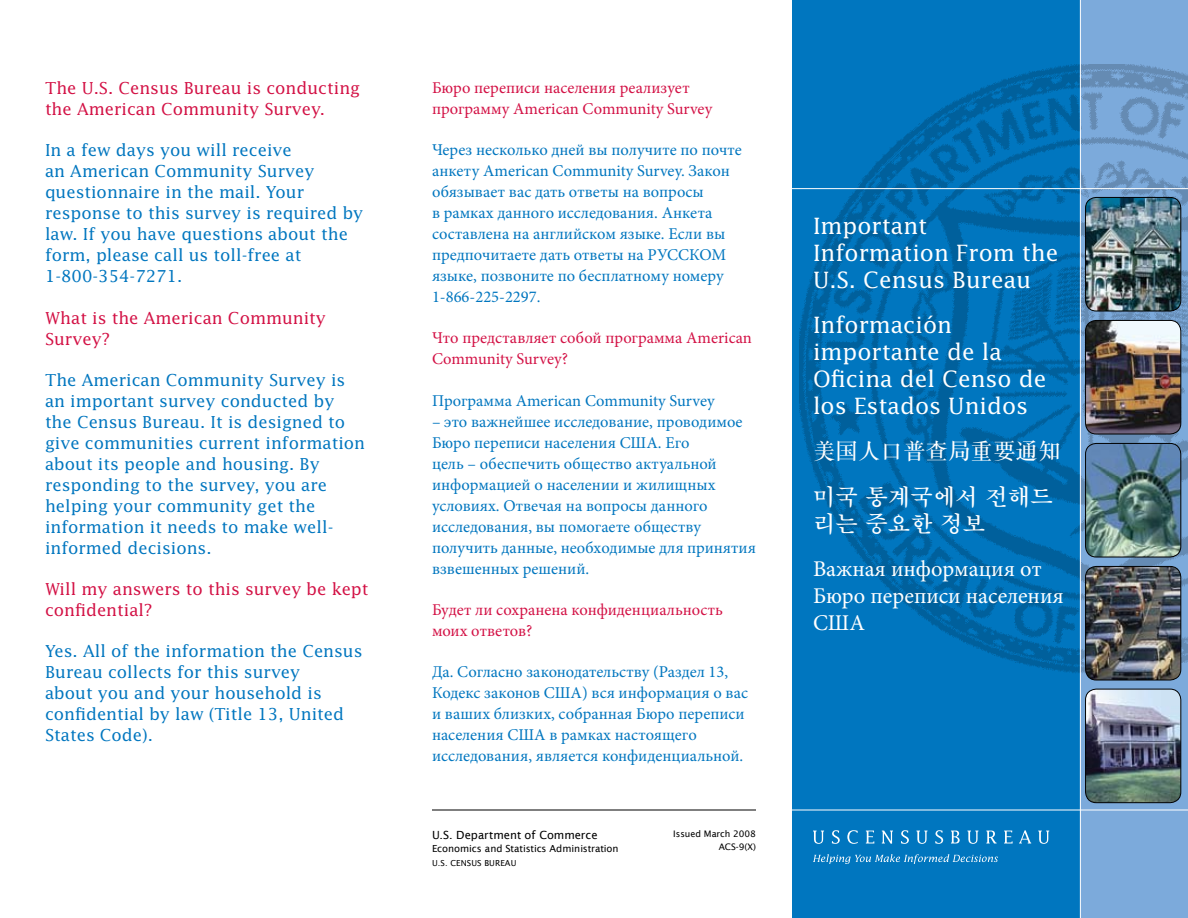
<style>
.page{position:relative;width:1188px;height:918px;background:#fff}
.page>*{position:absolute;margin:0;border:0;box-sizing:border-box;transform-origin:0 0}
.t1{font:22.5px/27px "Lucida";color:#fff}
.t2{font:22.5px/27px "Minion Pro";color:#fff}
.t3{font:700 22.5px/27px "HY Myeong Jo";color:#fff}
.t4{font:22.5px "DFP Song W7";color:#fff}
.t5{font:16.5px/21px "Minion Pro";color:#0076bf}
.t6{font:16.5px/21px "Lucida";color:#0076bf}
.t7{font:16.5px/21px "Minion Pro";color:#d31145}
.t8{font:16.5px/21px "Lucida";color:#d31145}
.t9{font:11.25px "Lucida Sans";color:#000}
.t10{font:9.75px "Lucida Sans";color:#000}
.t11{font:9px/13.5px "Lucida Sans";color:#000;text-align:right}
.t12{font:8.25px "Lucida Sans";letter-spacing:.01em;color:#000}
</style>
<div class="page">
<div style="left:792px;top:0;width:297px;height:918px;background:#0076bf"></div>
<div style="left:1080px;top:0;width:108px;height:918px;background:#7caadb"></div>
<img style="left:800px;top:65px;width:388px;height:610px">
<svg style="left:813px;top:831px;width:11px;height:13px"></svg>
<svg style="left:832px;top:830px;width:8px;height:14px"></svg>
<svg style="left:847px;top:830px;width:11px;height:14px"></svg>
<svg style="left:866px;top:831px;width:8px;height:12px"></svg>
<svg style="left:882px;top:831px;width:11px;height:13px"></svg>
<svg style="left:901px;top:830px;width:8px;height:14px"></svg>
<svg style="left:916px;top:831px;width:12px;height:13px"></svg>
<svg style="left:935px;top:830px;width:8px;height:14px"></svg>
<svg style="left:951px;top:831px;width:9px;height:13px"></svg>
<svg style="left:967px;top:831px;width:12px;height:13px"></svg>
<svg style="left:986px;top:831px;width:11px;height:12px"></svg>
<svg style="left:1004px;top:831px;width:9px;height:12px"></svg>
<svg style="left:1019px;top:830px;width:12px;height:13px"></svg>
<svg style="left:1038px;top:831px;width:11px;height:13px"></svg>
<svg style="left:813px;top:854px;width:185px;height:10px"></svg>
<hr style="left:792px;top:188px;width:396px;height:1px;background:#fff">
<hr style="left:792px;top:810px;width:396px;height:1px;background:#fff">
<hr style="left:432px;top:810px;width:324px;height:1px;background:#000">
<hr style="left:1080px;top:0;width:1px;height:918px;background:#fff">
<img style="left:1086px;top:197px;width:95px;height:114px;border-radius:11px">
<div style="left:1085px;top:197px;width:96px;height:114px;border:1px solid #000;border-radius:11px"></div>
<img style="left:1086px;top:320px;width:95px;height:114px;border-radius:11px">
<div style="left:1085px;top:320px;width:96px;height:114px;border:1px solid #000;border-radius:11px"></div>
<img style="left:1086px;top:443px;width:95px;height:114px;border-radius:11px">
<div style="left:1085px;top:443px;width:96px;height:114px;border:1px solid #000;border-radius:11px"></div>
<img style="left:1086px;top:566px;width:95px;height:114px;border-radius:11px">
<div style="left:1085px;top:566px;width:96px;height:114px;border:1px solid #000;border-radius:11px"></div>
<img style="left:1086px;top:689px;width:95px;height:114px;border-radius:11px">
<div style="left:1085px;top:689px;width:96px;height:114px;border:1px solid #000;border-radius:11px"></div>
<p class="t8" style="left:45px;top:77px;width:317px">The U.S. Census Bureau is conducting the American Community Survey.</p>
<p class="t6" style="left:45px;top:139px;width:320px">In a few days you will receive<br>an American Community Survey questionnaire in the mail. Your response to this survey is required by law. If you have questions about the form, please call us toll-free at<br>1-800-354-7271.</p>
<p class="t8" style="left:45px;top:307px;width:282px">What is the American Community<br>Survey?</p>
<p class="t6" style="left:45px;top:369px;width:322px">The American Community Survey is an important survey conducted by the Census Bureau. It is designed to give communities current information about its people and housing. By responding to the survey, you are helping your community get the information it needs to make well&shy;informed decisions.</p>
<p class="t8" style="left:45px;top:578px;width:325px">Will my answers to this survey be kept confidential?</p>
<p class="t6" style="left:45px;top:640px;width:319px">Yes. All of the information the Census<br>Bureau collects for this survey<br>about you and your household is confidential by law (Title 13, United<br>States Code).</p>
<p class="t7" style="left:432px;top:77px;width:282px">Бюро переписи населения реализует программу American Community Survey</p>
<p class="t5" style="left:432px;top:140px;width:311px">Через несколько дней вы получите по почте анкету American Community Survey. Закон обязывает вас дать ответы на вопросы<br>в рамках данного исследования. Анкета составлена на английском языке. Если вы предпочитаете дать ответы на РУССКОМ языке, позвоните по бесплатному номеру 1-866-225-2297.</p>
<p class="t7" style="left:432px;top:328px;width:321px">Что представляет собой программа American<br>Community Survey?</p>
<p class="t5" style="left:432px;top:390px;width:284px">Программа American Community Survey</p>
<p class="t5" style="left:432px;top:411px;width:325px">– это важнейшее исследование, проводимое Бюро переписи населения США. Его<br>цель – обеспечить общество актуальной информацией о населении и жилищных условиях. Отвечая на вопросы данного исследования, вы помогаете обществу получить данные, необходимые для принятия взвешенных решений.</p>
<p class="t7" style="left:432px;top:599px;width:292px">Будет ли сохранена конфиденциальность моих ответов?</p>
<p class="t5" style="left:432px;top:662px;width:318px">Да. Согласно законодательству (Раздел 13, Кодекс законов США) вся информация о вас и ваших близких, собранная Бюро переписи населения США в рамках настоящего исследования, является конфиденциальной.</p>
<p class="t9" style="left:432px;top:828px;width:167px">U.S. Department of Commerce</p>
<p class="t10" style="left:432px;top:843px;width:188px">Economics and Statistics Administration</p>
<p class="t12" style="left:432px;top:858px;width:86px">U.S. CENSUS BUREAU</p>
<p class="t11" style="left:673px;top:827px;width:84px">Issued March 2008<br>ACS-9(X)</p>
<h1 class="t1" style="left:813px;top:212px;width:247px">Important<br>Information From the<br>U.S. Census Bureau</h1>
<h1 class="t1" style="left:813px;top:311px;width:235px">Información importante de la<br>Oficina del Censo de los Estados Unidos</h1>
<h1 class="t4" style="left:813px;top:439px;width:249px">美国人口普查局重要通知</h1>
<h1 class="t3" style="left:813px;top:483px;width:241px">미국 통계국에서 전해드 리는 중요한 정보</h1>
<h1 class="t2" style="left:813px;top:555px;width:252px">Важная информация от<br>Бюро переписи населения<br>США</h1>
</div>
